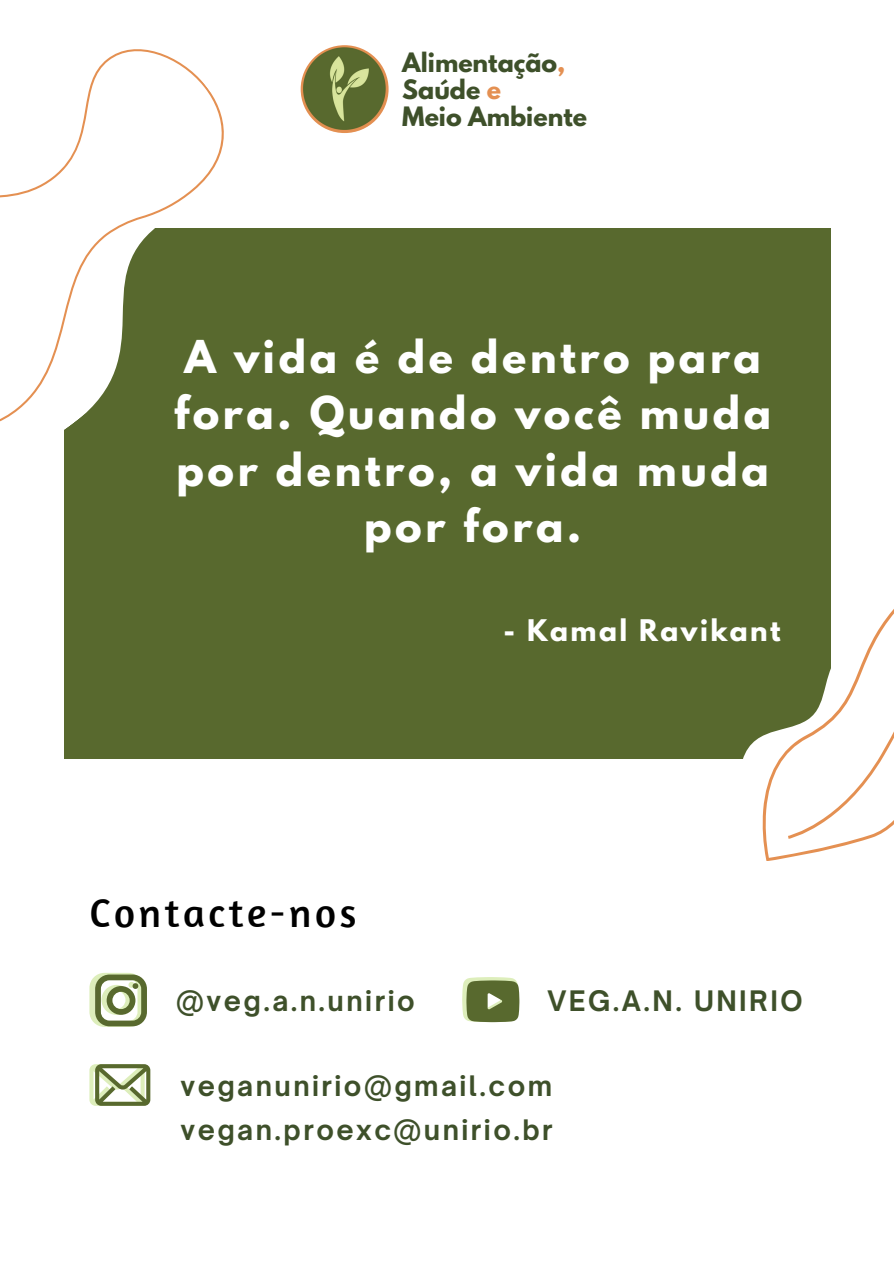
<style>
.page{position:relative;width:894px;height:1264px;background:#fff}
.page>*{position:absolute;margin:0;border:0;box-sizing:border-box;transform-origin:0 0}
.t1{font:40.5px "Amaranth";letter-spacing:.09em;color:#000}
.t2{font:700 40.2px/56.2px "League Spartan";letter-spacing:.09em;color:#fff;text-align:center}
.t3{font:700 27px "Open Sauce One";letter-spacing:.09em;color:#3e502a}
.t4{font:700 26.4px "League Spartan";letter-spacing:.09em;color:#fff}
.t5{font:700 23.7px "League Spartan";color:#3e502a}
.s1{color:#e49052}
</style>
<div class="page">
<div style="left:64px;top:228px;width:766px;height:531px;background:#58692e"></div>
<img style="left:300px;top:45px;width:88px;height:88px;border-radius:50%">
<svg style="left:89px;top:972px;width:58px;height:54px"></svg>
<svg style="left:462px;top:977px;width:57px;height:45px;background:#7b8a56"></svg>
<svg style="left:89px;top:1064px;width:61px;height:41px"></svg>
<svg style="left:0;top:49px;width:224px;height:381px"></svg>
<svg style="left:743px;top:565px;width:150px;height:295px"></svg>
<p class="t5" style="left:402px;top:51px;width:165px">Alimentação<span class="s1">,</span></p>
<p class="t5" style="left:402px;top:78px;width:100px">Saúde <span class="s1">e</span></p>
<p class="t5" style="left:402px;top:105px;width:186px">Meio Ambiente</p>
<p class="t2" style="left:174px;top:334px;width:598px">A vida é de dentro para fora. Quando você muda por dentro, a vida muda por fora.</p>
<p class="t1" style="left:89px;top:887px;width:268px">Contacte-nos</p>
<p class="t4" style="left:503px;top:617px;width:278px">- Kamal Ravikant</p>
<p class="t3" style="left:176px;top:983px;width:240px">@veg.a.n.unirio</p>
<p class="t3" style="left:547px;top:984px;width:256px">VEG.A.N. UNIRIO</p>
<p class="t3" style="left:180px;top:1069px;width:373px">veganunirio@gmail.com</p>
<p class="t3" style="left:180px;top:1113px;width:374px">vegan.proexc@unirio.br</p>
</div>
